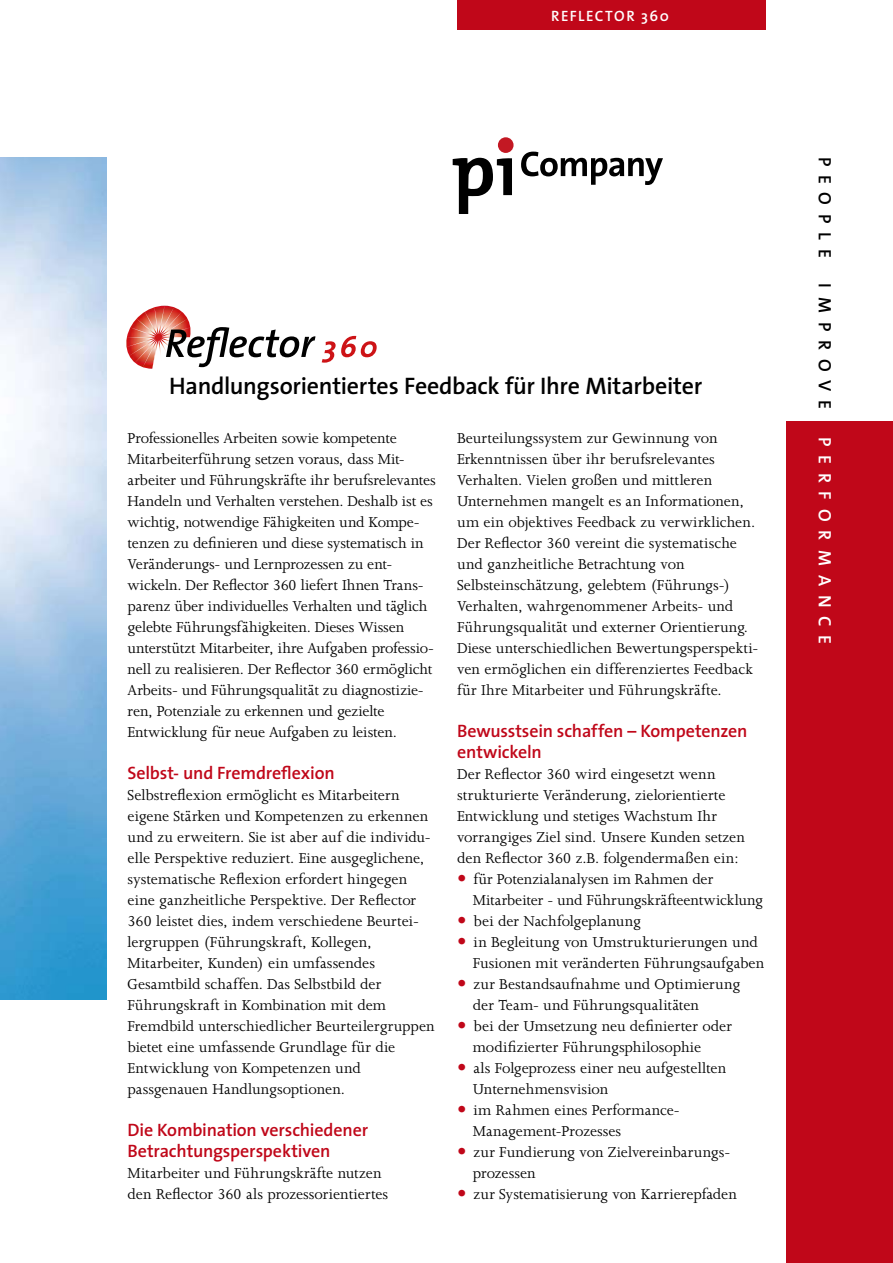
<style>
.page{position:relative;width:893px;height:1263px;background:#fff}
.page>*{position:absolute;margin:0;border:0;box-sizing:border-box;transform-origin:0 0}
.t1{font:600 24px "The Sans";letter-spacing:-.01em;color:#000}
.t2{font:600 18px/21px "The Sans";letter-spacing:-.01em;color:#c00719}
.t3{font:600 18px "The Sans";letter-spacing:.49em;color:#000}
.t4{font:16.5px/21px "Joanna MT Std";letter-spacing:.005em;color:#000}
.t5{font:600 15px "The Sans";letter-spacing:.1em;color:#fff}
.s1{font-size:27px;color:#c00719}
.s2{color:#fff}
</style>
<div class="page">
<div style="left:787px;top:421px;width:106px;height:842px;background:#c00719"></div>
<div style="left:457px;top:0;width:308px;height:30px;background:#c00719"></div>
<svg style="left:453px;top:157px;width:59px;height:57px"></svg>
<div style="left:498px;top:137px;width:16px;height:16px;background:#c31823;border-radius:50%"></div>
<svg style="left:521px;top:152px;width:142px;height:33px"></svg>
<img style="left:126px;top:305px;width:65px;height:64px">
<svg style="left:152px;top:327px;width:164px;height:42px"></svg>
<svg style="left:322px;top:336px;width:55px;height:27px"></svg>
<img style="left:0;top:157px;width:106px;height:842px">
<p class="t5" style="left:551px;top:4px;width:119px">REFLECTOR฀360</p>
<h1 class="t1" style="left:169px;top:366px;width:535px">Handlungsorientiertes฀Feedback฀für฀Ihre฀Mitarbeiter</h1>
<p class="t4" style="left:128px;top:429px;width:310px">Professionelles Arbeiten sowie kompetente Mitarbeiterführung setzen voraus, dass Mit&shy;arbeiter und Führungskräfte ihr berufsrelevantes Handeln und Verhalten verstehen. Deshalb ist es wichtig, notwendige Fähigkeiten und Kompe&shy;tenzen zu deinieren und diese systematisch in Veränderungs- und Lernprozessen zu ent&shy;wickeln. Der Relector 360 liefert Ihnen Trans&shy;parenz über individuelles Verhalten und täglich gelebte Führungsfähigkeiten. Dieses Wissen unterstützt Mitarbeiter, ihre Aufgaben professio&shy;nell zu realisieren. Der Relector 360 ermöglicht Arbeits- und Führungsqualität zu diagnostizie&shy;ren, Potenziale zu erkennen und gezielte Entwicklung für neue Aufgaben zu leisten.</p>
<p class="t2" style="left:128px;top:762px;width:209px">Selbst-฀und฀Fremdrel exion</p>
<p class="t4" style="left:128px;top:786px;width:309px">Selbstrelexion ermöglicht es Mitarbeitern eigene Stärken und Kompetenzen zu erkennen und zu erweitern. Sie ist aber auf die individu&shy;elle Perspektive reduziert. Eine ausgeglichene, systematische Relexion erfordert hingegen eine ganzheitliche Perspektive. Der Relector 360 leistet dies, indem verschiedene Beurtei&shy;lergruppen (Führungskraft, Kollegen, Mitarbeiter, Kunden) ein umfassendes Gesamtbild schaffen. Das Selbstbild der Führungskraft in Kombination mit dem Fremdbild unterschiedlicher Beurteilergruppen bietet eine umfassende Grundlage für die Entwicklung von Kompetenzen und passgenauen Handlungsoptionen.</p>
<p class="t2" style="left:128px;top:1119px;width:246px">Die฀Kombination฀verschiedener฀<br>Betrachtungsperspektiven</p>
<p class="t4" style="left:128px;top:1164px;width:262px">Mitarbeiter und Führungskräfte nutzen den Relector 360 als prozessorientiertes</p>
<p class="t4" style="left:457px;top:429px;width:303px">Beurteilungssystem zur Gewinnung von Erkenntnissen über ihr berufsrelevantes Verhalten. Vielen großen und mittleren Unternehmen mangelt es an Informationen, um ein objektives Feedback zu verwirklichen.<br>Der Relector 360 vereint die systematische und ganzheitliche Betrachtung von Selbsteinschätzung, gelebtem (Führungs-)<br>Verhalten, wahrgenommener Arbeits- und Führungsqualität und externer Orientierung.<br>Diese unterschiedlichen Bewertungsperspekti&shy;ven ermöglichen ein differenziertes Feedback für Ihre Mitarbeiter und Führungskräfte.</p>
<p class="t2" style="left:457px;top:720px;width:296px">Bewusstsein฀schaffen฀–฀Kompetenzen฀ entwickeln</p>
<p class="t4" style="left:457px;top:765px;width:289px">Der Relector 360 wird eingesetzt wenn strukturierte Veränderung, zielorientierte Entwicklung und stetiges Wachstum Ihr vorrangiges Ziel sind. Unsere Kunden setzen den Relector 360 z.B. folgendermaßen ein:</p>
<p class="t4" style="left:473px;top:870px;width:292px;text-indent:-16px"><span class="s1">•</span> für Potenzialanalysen im Rahmen der<br>Mitarbeiter - und Führungskräfteentwicklung</p>
<p class="t4" style="left:457px;top:912px;width:185px"><span class="s1">•</span> bei der Nachfolgeplanung</p>
<p class="t4" style="left:473px;top:933px;width:293px;text-indent:-16px"><span class="s1">•</span> in Begleitung von Umstrukturierungen und<br>Fusionen mit veränderten Führungsaufgaben</p>
<p class="t4" style="left:473px;top:975px;width:269px;text-indent:-16px"><span class="s1">•</span> zur Bestandsaufnahme und Optimierung der Team- und Führungsqualitäten</p>
<p class="t4" style="left:473px;top:1017px;width:261px;text-indent:-16px"><span class="s1">•</span> bei der Umsetzung neu deinierter oder modiizierter Führungsphilosophie</p>
<p class="t4" style="left:473px;top:1059px;width:255px;text-indent:-16px"><span class="s1">•</span> als Folgeprozess einer neu aufgestellten<br>Unternehmensvision</p>
<p class="t4" style="left:473px;top:1101px;width:208px;text-indent:-16px"><span class="s1">•</span> im Rahmen eines Performance-<br>Management-Prozesses</p>
<p class="t4" style="left:473px;top:1143px;width:259px;text-indent:-16px"><span class="s1">•</span> zur Fundierung von Zielvereinbarungs&shy;prozessen</p>
<p class="t4" style="left:457px;top:1185px;width:281px"><span class="s1">•</span> zur Systematisierung von Karrierepfaden</p>
<p class="t3" style="left:840px;top:157px;width:489px;rotate:90deg">PEOPLE฀ IMPROVE<span class="s2">฀฀PERFORMANCE</span></p>
</div>
